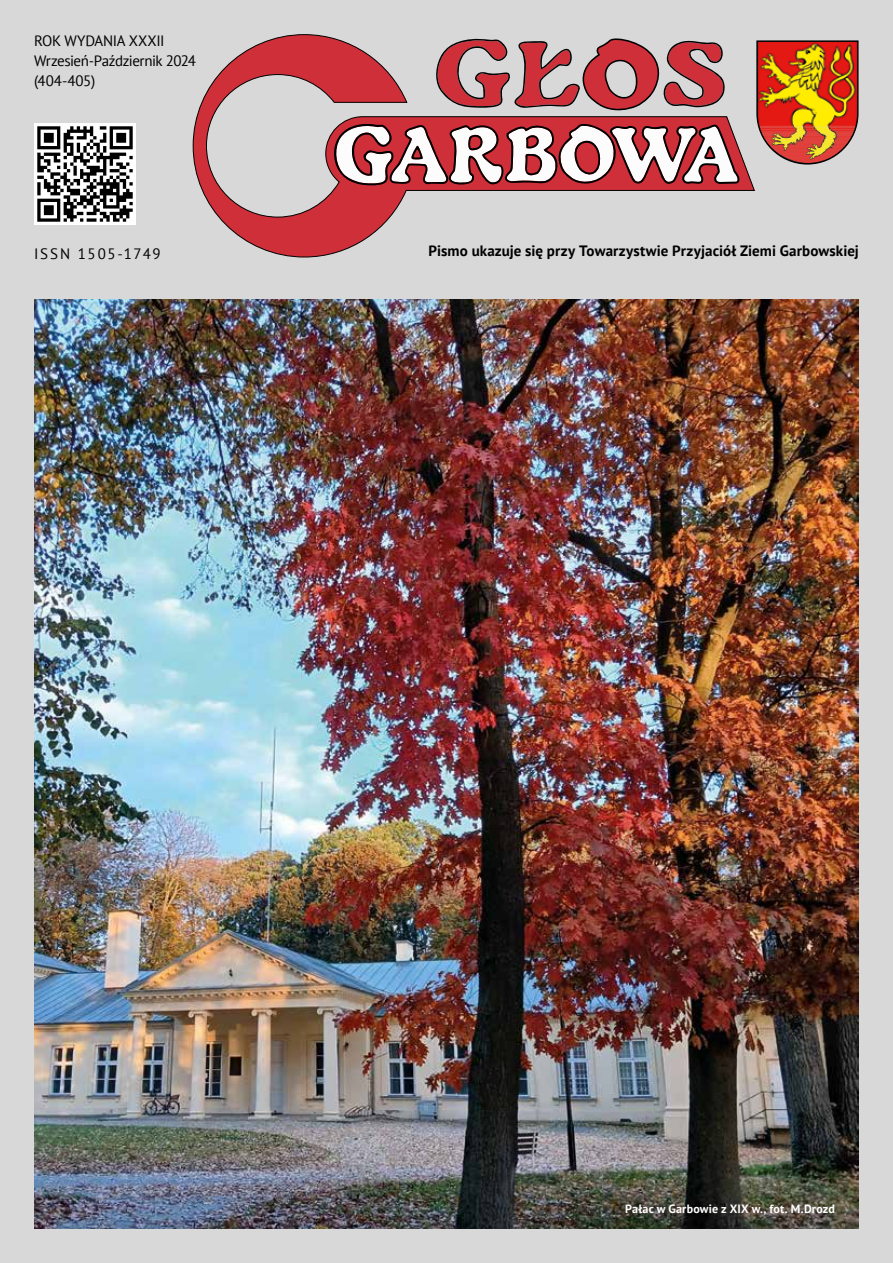
<style>
.page{position:relative;width:893px;height:1263px;background:#d8d8d8}
.page>*{position:absolute;margin:0;border:0;box-sizing:border-box;transform-origin:0 0}
.t1{font:700 15px "PT Sans";letter-spacing:.005em;color:#000}
.t2{font:15px/20.2px "PT Sans";letter-spacing:-.02em;color:#000}
.t3{font:15px "PT Sans";letter-spacing:.115em;color:#000}
.t4{font:700 12px "PT Sans";letter-spacing:.015em;color:#fff}
</style>
<div class="page">
<img style="left:34px;top:123px;width:102px;height:102px">
<svg style="left:192px;top:34px;width:563px;height:224px"></svg>
<svg style="left:332px;top:120px;width:408px;height:67px;background:#c47d81"></svg>
<img style="left:756px;top:40px;width:103px;height:125px">
<img style="left:34px;top:300px;width:825px;height:929px">
<p class="t2" style="left:34px;top:30px;width:164px">ROK WYDANIA XXXII<br>Wrzesień-Październik 2024 (404-405)</p>
<p class="t3" style="left:34px;top:244px;width:128px">ISSN 1505-1749</p>
<p class="t1" style="left:429px;top:240px;width:432px">Pismo ukazuje się przy Towarzystwie Przyjaciół Ziemi Garbowskiej</p>
<p class="t4" style="left:625px;top:1200px;width:211px">Pałac w Garbowie z XIX w., fot. M.Drozd</p>
</div>
